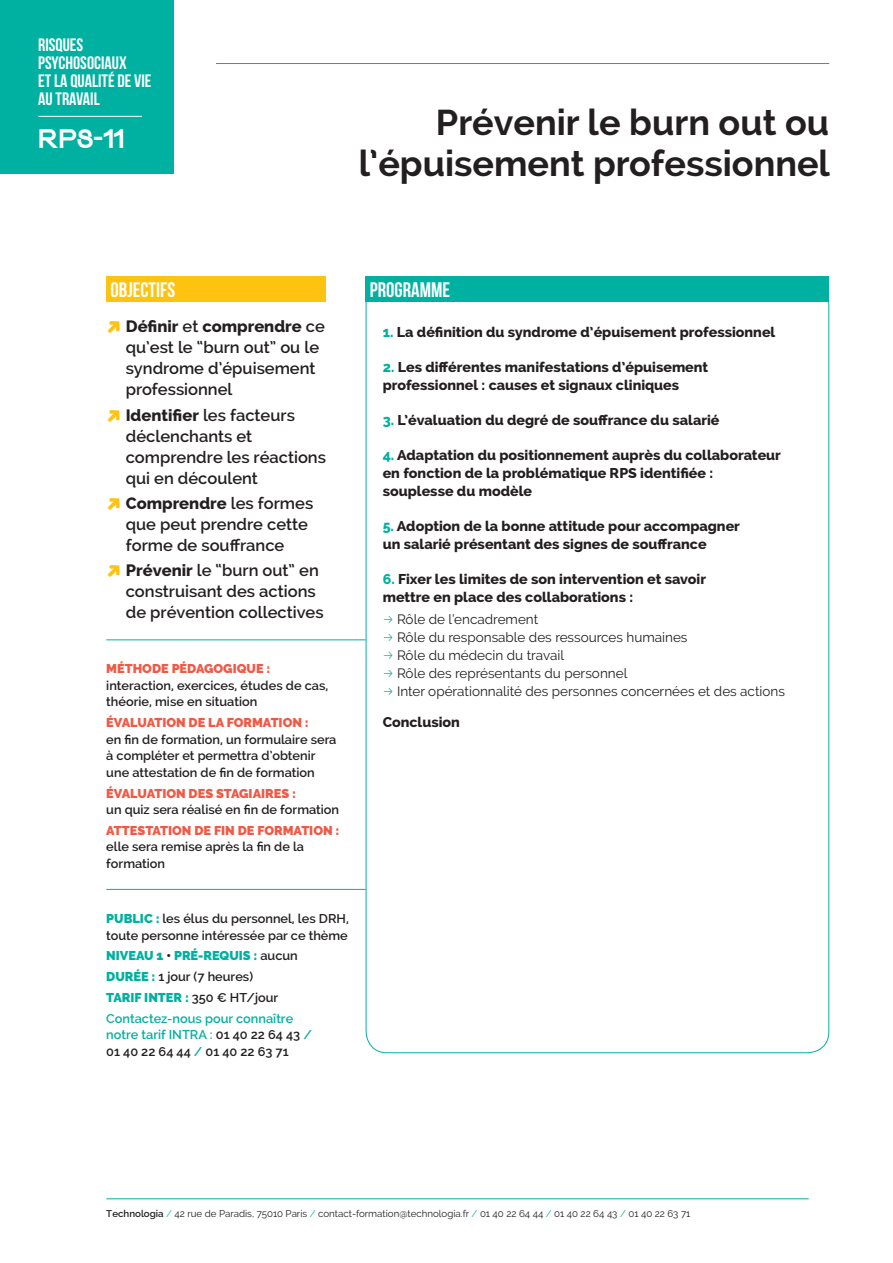
<style>
.page{position:relative;width:893px;height:1263px;background:#fff}
.page>*{position:absolute;margin:0;border:0;box-sizing:border-box;transform-origin:0 0}
.t1{font:700 36px/40.5px "Raleway";color:#231f20;text-align:right}
.t2{font:30px "Kravitz Extra Thermal";color:#fff}
.t3{font:21px "Bebas Neue";color:#fff}
.t4{font:18px/18px "Bebas Neue";color:#fff}
.t5{font:600 16.5px/21px "Raleway";color:#231f20}
.t6{font:800 14.25px/18px "Raleway";color:#231f20}
.t7{font:13.5px/18px "Raleway";color:#231f20}
.t8{font:600 12.75px/16.5px "Raleway";color:#231f20}
.t9{font:900 12.75px "Raleway";color:#f05946}
.t10{font:900 12.75px/20.7px "Raleway";color:#00b0a0}
.t11{font:9.75px "Raleway";color:#231f20}
.s1{font-weight:800}
.s2{font-weight:900;color:#00b0a0}
.s3{color:#231f20}
.s4{font-weight:600;color:#231f20}
.s5{font-weight:600}
.s6{color:#00b0a0}
</style>
<div class="page">
<div style="left:0;top:0;width:174px;height:174px;background:#00b0a0"></div>
<div style="left:106px;top:276px;width:220px;height:26px;background:#fec210"></div>
<hr style="left:38px;top:116px;width:104px;height:1px;background:#fff">
<hr style="left:216px;top:63px;width:613px;height:1px;background:#00b0a0">
<hr style="left:106px;top:1198px;width:703px;height:1px;background:#00b0a0">
<hr style="left:0;top:0;width:1px;height:191px;background:#fff">
<svg style="left:366px;top:302px;width:463px;height:751px"></svg>
<div style="left:366px;top:276px;width:463px;height:26px;background:#00b0a0"></div>
<hr style="left:106px;top:889px;width:260px;height:1px;background:#00b0a0">
<hr style="left:106px;top:640px;width:260px;height:1px;background:#00b0a0">
<svg style="left:384px;top:616px;width:8px;height:7px"></svg>
<svg style="left:384px;top:634px;width:8px;height:7px"></svg>
<svg style="left:384px;top:652px;width:8px;height:7px"></svg>
<svg style="left:384px;top:670px;width:8px;height:7px"></svg>
<svg style="left:384px;top:688px;width:8px;height:7px"></svg>
<p class="t4" style="left:38px;top:36px;width:115px">RISQUES<br>PSYCHOSOCIAUX<br>ET LA QUALITÉ DE VIE<br>AU TRAVAIL</p>
<h2 class="t2" style="left:38px;top:119px;width:86px">RPs-11</h2>
<h1 class="t1" style="left:359px;top:102px;width:473px">Prévenir le burn out ou l’épuisement professionnel</h1>
<h3 class="t3" style="left:111px;top:278px;width:66px">OBJECTIFS</h3>
<p class="t5" style="left:126px;top:316px;width:201px"><span class="s1">Définir</span> et <span class="s1">comprendre</span> ce qu’est le “burn out” ou le syndrome d’épuisement professionnel</p>
<p class="t5" style="left:126px;top:404px;width:202px"><span class="s1">Identifier</span> les facteurs déclenchants et comprendre les réactions qui en découlent</p>
<p class="t5" style="left:126px;top:493px;width:189px"><span class="s1">Comprendre</span> les formes que peut prendre cette forme de souffrance</p>
<p class="t5" style="left:126px;top:560px;width:199px"><span class="s1">Prévenir</span> le “burn out” en construisant des actions de prévention collectives</p>
<p class="t9" style="left:106px;top:662px;width:166px">MÉTHODE PÉDAGOGIQUE :</p>
<p class="t8" style="left:106px;top:677px;width:224px">interaction, exercices, études de cas, théorie, mise en situation</p>
<p class="t9" style="left:106px;top:715px;width:204px">ÉVALUATION DE LA FORMATION :</p>
<p class="t8" style="left:106px;top:731px;width:232px">en fin de formation, un formulaire sera à compléter et permettra d’obtenir une attestation de fin de formation</p>
<p class="t9" style="left:106px;top:786px;width:191px">ÉVALUATION DES STAGIAIRES :</p>
<p class="t8" style="left:106px;top:801px;width:234px">un quiz sera réalisé en fin de formation</p>
<p class="t9" style="left:106px;top:823px;width:235px">ATTESTATION DE FIN DE FORMATION :</p>
<p class="t8" style="left:106px;top:838px;width:199px">elle sera remise après la fin de la formation</p>
<p class="t8" style="left:106px;top:910px;width:244px"><span class="s2">PUBLIC :</span> les élus du personnel, les DRH, toute personne intéressée par ce thème</p>
<p class="t10" style="left:106px;top:945px;width:193px">NIVEAU 1 <span class="s3">•</span> PRÉ-REQUIS : <span class="s4">aucun<br></span>DURÉE : <span class="s4">1 jour (7 heures)<br></span>TARIF INTER : <span class="s4">350 € HT/jour<br></span><span class="s5">Contactez-nous pour connaître</span></p>
<p class="t8" style="left:106px;top:1026px;width:207px"><span class="s6">notre tarif INTRA :</span> 01 40 22 64 43 <span class="s6">/<br></span>01 40 22 64 44 <span class="s6">/</span> 01 40 22 63 71</p>
<h3 class="t3" style="left:370px;top:278px;width:82px">PROGRAMME</h3>
<p class="t6" style="left:383px;top:323px;width:394px"><span class="s6">1.</span> La définition du syndrome d’épuisement professionnel</p>
<p class="t6" style="left:383px;top:358px;width:327px"><span class="s6">2.</span> Les différentes manifestations d’épuisement professionnel : causes et signaux cliniques</p>
<p class="t6" style="left:383px;top:411px;width:338px"><span class="s6">3.</span> L’évaluation du degré de souffrance du salarié</p>
<p class="t6" style="left:383px;top:446px;width:400px"><span class="s6">4.</span> Adaptation du positionnement auprès du collaborateur en fonction de la problématique RPS identifiée : souplesse du modèle</p>
<p class="t6" style="left:383px;top:517px;width:359px"><span class="s6">5.</span> Adoption de la bonne attitude pour accompagner un salarié présentant des signes de souffrance</p>
<p class="t6" style="left:383px;top:570px;width:325px"><span class="s6">6.</span> Fixer les limites de son intervention et savoir mettre en place des collaborations :</p>
<p class="t7" style="left:397px;top:610px;width:389px">Rôle de l’encadrement<br>Rôle du responsable des ressources humaines<br>Rôle du médecin du travail<br>Rôle des représentants du personnel<br>Inter opérationnalité des personnes concernées et des actions</p>
<p class="t6" style="left:383px;top:713px;width:79px">Conclusion</p>
<p class="t11" style="left:106px;top:1208px;width:586px"><span class="s5">Technologia</span> <span class="s6">/</span> 42 rue de Paradis, 75010 Paris <span class="s6">/</span> contact-formation@technologia.fr <span class="s6">/</span> 01 40 22 64 44 <span class="s6">/</span> 01 40 22 64 43 <span class="s6">/</span> 01 40 22 63 71</p>
</div>
